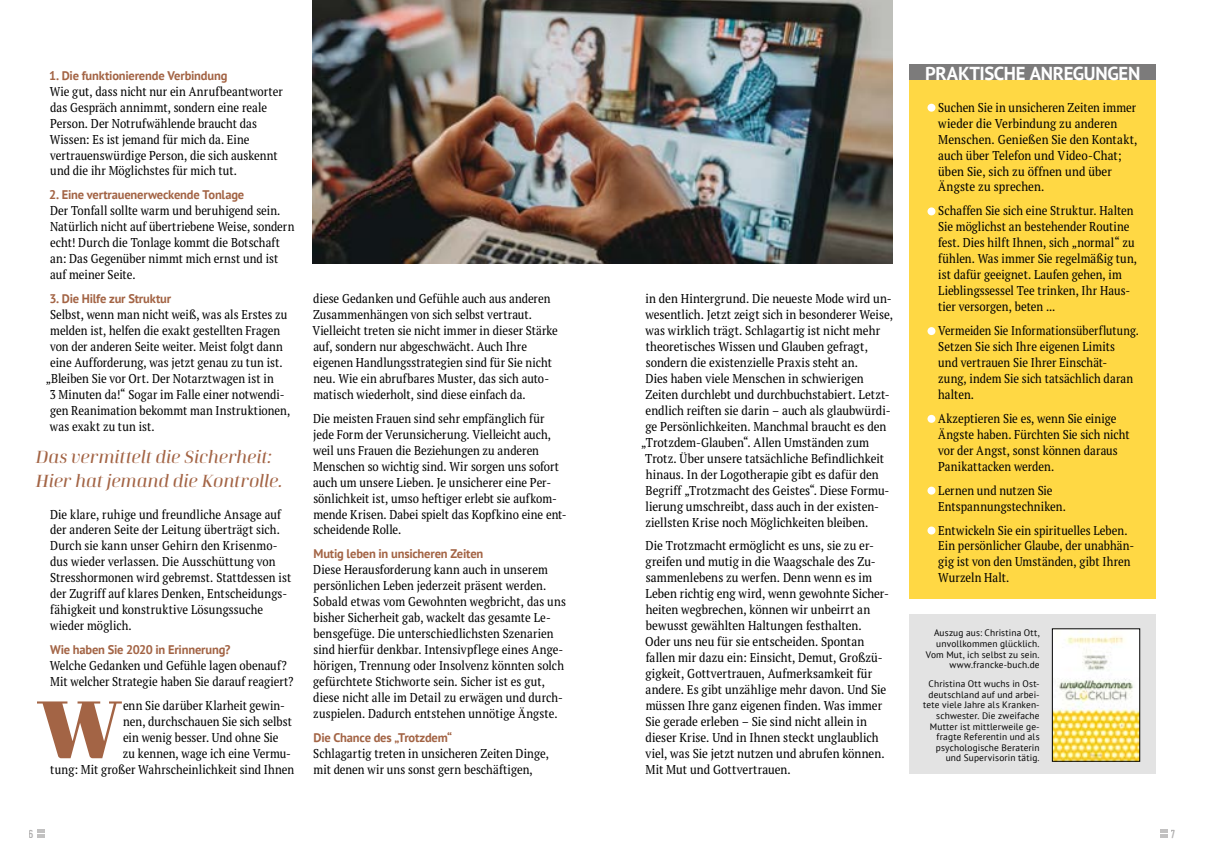
<style>
.page{position:relative;width:1205px;height:851px;background:#fff}
.page>*{position:absolute;margin:0;border:0;box-sizing:border-box;transform-origin:0 0}
.t1{font:800 84.12px "Curve";color:#a36445}
.t2{font:700 18.75px "PT Sans";letter-spacing:-.02em;color:#fff}
.t3{font:italic 18.12px/23.9px "Curve";letter-spacing:-.02em;color:#a36445}
.t4{font:condensed 12.75px/16px "PT Serif Pro";color:#000}
.t5{font:700 12.5px "PT Sans";letter-spacing:-.015em;color:#a36445}
.t6{font:700 12.5px "Miso";color:#b3b2b2}
.t7{font:9.38px/10.6px "PT Sans";letter-spacing:.015em;color:#000;text-align:right}
</style>
<div class="page">
<div style="left:909px;top:80px;width:246px;height:518px;background:#ffd844"></div>
<div style="left:909px;top:614px;width:246px;height:159px;background:#e3e3e3"></div>
<img style="left:1054px;top:630px;width:84px;height:129px">
<div style="left:1052px;top:628px;width:88px;height:133px;border:1px solid #000"></div>
<div style="left:927px;top:104px;width:8px;height:8px;background:#fff;border-radius:50%"></div>
<div style="left:927px;top:207px;width:8px;height:8px;background:#fff;border-radius:50%"></div>
<div style="left:927px;top:327px;width:8px;height:8px;background:#fff;border-radius:50%"></div>
<div style="left:927px;top:415px;width:8px;height:8px;background:#fff;border-radius:50%"></div>
<div style="left:927px;top:486px;width:8px;height:8px;background:#fff;border-radius:50%"></div>
<div style="left:927px;top:526px;width:8px;height:8px;background:#fff;border-radius:50%"></div>
<img style="left:313px;top:0;width:579px;height:263px">
<div style="left:909px;top:64px;width:246px;height:16px;background:#7c7b7b"></div>
<svg style="left:37px;top:829px;width:8px;height:8px"></svg>
<svg style="left:1160px;top:829px;width:8px;height:8px"></svg>
<p class="t5" style="left:49px;top:67px;width:180px">1. Die funktionierende Verbindung</p>
<p class="t4" style="left:50px;top:83px;width:234px">Wie gut, dass nicht nur ein Anrufbeantworter das Gespräch annimmt, sondern eine reale Person. Der Notrufwählende braucht das Wissen: Es ist jemand für mich da. Eine vertrauenswürdige Person, die sich auskennt und die ihr Möglichstes für mich tut.</p>
<p class="t5" style="left:49px;top:187px;width:197px">2. Eine vertrauenerweckende Tonlage</p>
<p class="t4" style="left:50px;top:202px;width:246px">Der Tonfall sollte warm und beruhigend sein.<br>Natürlich nicht auf übertriebene Weise, sondern echt! Durch die Tonlage kommt die Botschaft an: Das Gegenüber nimmt mich ernst und ist auf meiner Seite.</p>
<p class="t5" style="left:49px;top:290px;width:123px">3. Die Hilfe zur Struktur</p>
<p class="t4" style="left:50px;top:306px;width:239px">Selbst, wenn man nicht weiß, was als Erstes zu</p>
<p class="t4" style="left:50px;top:322px;width:231px">melden ist, helfen die exakt gestellten Fragen</p>
<p class="t4" style="left:50px;top:338px;width:234px">von der anderen Seite weiter. Meist folgt dann</p>
<p class="t4" style="left:50px;top:354px;width:234px">eine Aufforderung, was jetzt genau zu tun ist.</p>
<p class="t4" style="left:46px;top:370px;width:230px">„Bleiben Sie vor Ort. Der Notarztwagen ist in</p>
<p class="t4" style="left:50px;top:386px;width:236px">3 Minuten da!“ Sogar im Falle einer notwendi-</p>
<p class="t4" style="left:50px;top:402px;width:242px">gen Reanimation bekommt man Instruktionen,</p>
<p class="t4" style="left:50px;top:418px;width:106px">was exakt zu tun ist.</p>
<h3 class="t3" style="left:35px;top:442px;width:249px">Das vermittelt die Sicherheit:<br>Hier hat jemand die Kontrolle.</h3>
<p class="t4" style="left:50px;top:505px;width:243px">Die klare, ruhige und freundliche Ansage auf der anderen Seite der Leitung überträgt sich.<br>Durch sie kann unser Gehirn den Krisenmo&shy;dus wieder verlassen. Die Ausschüttung von Stresshormonen wird gebremst. Stattdessen ist der Zugriff auf klares Denken, Entscheidungs&shy;fähigkeit und konstruktive Lösungssuche wieder möglich.</p>
<p class="t5" style="left:50px;top:641px;width:182px">Wie haben Sie 2020 in Erinnerung?</p>
<p class="t4" style="left:50px;top:657px;width:245px">Welche Gedanken und Gefühle lagen obenauf?<br>Mit welcher Strategie haben Sie darauf reagiert?</p>
<h1 class="t1" style="left:36px;top:679px;width:88px">W</h1>
<p class="t4" style="left:123px;top:697px;width:164px">enn Sie darüber Klarheit gewin-</p>
<p class="t4" style="left:123px;top:713px;width:170px">nen, durchschauen Sie sich selbst</p>
<p class="t4" style="left:123px;top:729px;width:157px">ein wenig besser. Und ohne Sie</p>
<p class="t4" style="left:123px;top:745px;width:170px">zu kennen, wage ich eine Vermu-</p>
<p class="t4" style="left:50px;top:761px;width:245px">tung: Mit großer Wahrscheinlichkeit sind Ihnen</p>
<p class="t4" style="left:312px;top:290px;width:247px">diese Gedanken und Gefühle auch aus anderen Zusammenhängen von sich selbst vertraut.<br>Vielleicht treten sie nicht immer in dieser Stärke auf, sondern nur abgeschwächt. Auch Ihre eigenen Handlungsstrategien sind für Sie nicht neu. Wie ein abrufbares Muster, das sich auto&shy;matisch wiederholt, sind diese einfach da.</p>
<p class="t4" style="left:313px;top:410px;width:255px">Die meisten Frauen sind sehr empfänglich für jede Form der Verunsicherung. Vielleicht auch, weil uns Frauen die Beziehungen zu anderen Menschen so wichtig sind. Wir sorgen uns sofort auch um unsere Lieben. Je unsicherer eine Per&shy;sönlichkeit ist, umso heftiger erlebt sie aufkom&shy;mende Krisen. Dabei spielt das Kopfkino eine ent&shy;scheidende Rolle.</p>
<p class="t5" style="left:313px;top:545px;width:171px">Mutig leben in unsicheren Zeiten</p>
<p class="t4" style="left:313px;top:561px;width:254px">Diese Herausforderung kann auch in unserem persönlichen Leben jederzeit präsent werden.<br>Sobald etwas vom Gewohnten wegbricht, das uns bisher Sicherheit gab, wackelt das gesamte Le&shy;bensgefüge. Die unterschiedlichsten Szenarien sind hierfür denkbar. Intensivpflege eines Ange&shy;hörigen, Trennung oder Insolvenz könnten solch gefürchtete Stichworte sein. Sicher ist es gut, diese nicht alle im Detail zu erwägen und durch&shy;zuspielen. Dadurch entstehen unnötige Ängste.</p>
<p class="t5" style="left:313px;top:729px;width:140px">Die Chance des „Trotzdem“</p>
<p class="t4" style="left:313px;top:745px;width:237px">Schlagartig treten in unsicheren Zeiten Dinge, mit denen wir uns sonst gern beschäftigen,</p>
<p class="t4" style="left:645px;top:290px;width:248px">in den Hintergrund. Die neueste Mode wird un-</p>
<p class="t4" style="left:645px;top:306px;width:249px">wesentlich. Jetzt zeigt sich in besonderer Weise,</p>
<p class="t4" style="left:645px;top:322px;width:236px">was wirklich trägt. Schlagartig ist nicht mehr</p>
<p class="t4" style="left:646px;top:338px;width:224px">theoretisches Wissen und Glauben gefragt,</p>
<p class="t4" style="left:646px;top:354px;width:214px">sondern die existenzielle Praxis steht an.</p>
<p class="t4" style="left:645px;top:370px;width:220px">Dies haben viele Menschen in schwierigen</p>
<p class="t4" style="left:645px;top:386px;width:246px">Zeiten durchlebt und durchbuchstabiert. Letzt-</p>
<p class="t4" style="left:645px;top:402px;width:246px">endlich reiften sie darin – auch als glaubwürdi-</p>
<p class="t4" style="left:645px;top:418px;width:242px">ge Persönlichkeiten. Manchmal braucht es den</p>
<p class="t4" style="left:641px;top:434px;width:230px">„Trotzdem-Glauben“. Allen Umständen zum</p>
<p class="t4" style="left:645px;top:450px;width:240px">Trotz. Über unsere tatsächliche Befindlichkeit</p>
<p class="t4" style="left:646px;top:466px;width:234px">hinaus. In der Logotherapie gibt es dafür den</p>
<p class="t4" style="left:645px;top:482px;width:245px">Begriff „Trotzmacht des Geistes“. Diese Formu-</p>
<p class="t4" style="left:645px;top:497px;width:235px">lierung umschreibt, dass auch in der existen-</p>
<p class="t4" style="left:645px;top:513px;width:224px">ziellsten Krise noch Möglichkeiten bleiben.</p>
<p class="t4" style="left:645px;top:537px;width:245px">Die Trotzmacht ermöglicht es uns, sie zu er&shy;greifen und mutig in die Waagschale des Zu&shy;sammenlebens zu werfen. Denn wenn es im Leben richtig eng wird, wenn gewohnte Sicher&shy;heiten wegbrechen, können wir unbeirrt an bewusst gewählten Haltungen festhalten.<br>Oder uns neu für sie entscheiden. Spontan fallen mir dazu ein: Einsicht, Demut, Großzü&shy;gigkeit, Gottvertrauen, Aufmerksamkeit für andere. Es gibt unzählige mehr davon. Und Sie müssen Ihre ganz eigenen finden. Was immer Sie gerade erleben – Sie sind nicht allein in dieser Krise. Und in Ihnen steckt unglaublich viel, was Sie jetzt nutzen und abrufen können.<br>Mit Mut und Gottvertrauen.</p>
<h2 class="t2" style="left:925px;top:61px;width:217px">PRAKTISCHE ANREGUNGEN</h2>
<p class="t4" style="left:938px;top:99px;width:201px">Suchen Sie in unsicheren Zeiten immer wieder die Verbindung zu anderen<br>Menschen. Genießen Sie den Kontakt, auch über Telefon und Video-Chat; üben Sie, sich zu öffnen und über<br>Ängste zu sprechen.</p>
<p class="t4" style="left:938px;top:202px;width:200px">Schaffen Sie sich eine Struktur. Halten Sie möglichst an bestehender Routine fest. Dies hilft Ihnen, sich „normal“ zu fühlen. Was immer Sie regelmäßig tun, ist dafür geeignet. Laufen gehen, im Lieblingssessel Tee trinken, Ihr Haus&shy;tier versorgen, beten ...</p>
<p class="t4" style="left:938px;top:322px;width:202px">Vermeiden Sie Informationsüberflutung.<br>Setzen Sie sich Ihre eigenen Limits<br>und vertrauen Sie Ihrer Einschät---<br>zung, indem Sie sich tatsächlich daran halten.</p>
<p class="t4" style="left:938px;top:410px;width:193px">Akzeptieren Sie es, wenn Sie einige<br>Ängste haben. Fürchten Sie sich nicht vor der Angst, sonst können daraus<br>Panikattacken werden.</p>
<p class="t4" style="left:938px;top:482px;width:129px">Lernen und nutzen Sie<br>Entspannungstechniken.</p>
<p class="t4" style="left:938px;top:521px;width:197px">Entwickeln Sie ein spirituelles Leben.<br>Ein persönlicher Glaube, der unabhän&shy;gig ist von den Umständen, gibt Ihren<br>Wurzeln Halt.</p>
<p class="t7" style="left:926px;top:627px;width:115px">Auszug aus: Christina Ott, unvollkommen glücklich.<br>Vom Mut, ich selbst zu sein. www.francke-buch.de</p>
<p class="t7" style="left:923px;top:678px;width:118px">Christina Ott wuchs in Ost&shy;deutschland auf und arbei&shy;tete viele Jahre als Kranken&shy;schwester. Die zweifache<br>Mutter ist mittlerweile ge&shy;fragte Referentin und als psychologische Beraterin und Supervisorin tätig.</p>
<p class="t6" style="left:29px;top:826px;width:7px">6</p>
<p class="t6" style="left:1171px;top:826px;width:7px">7</p>
</div>
